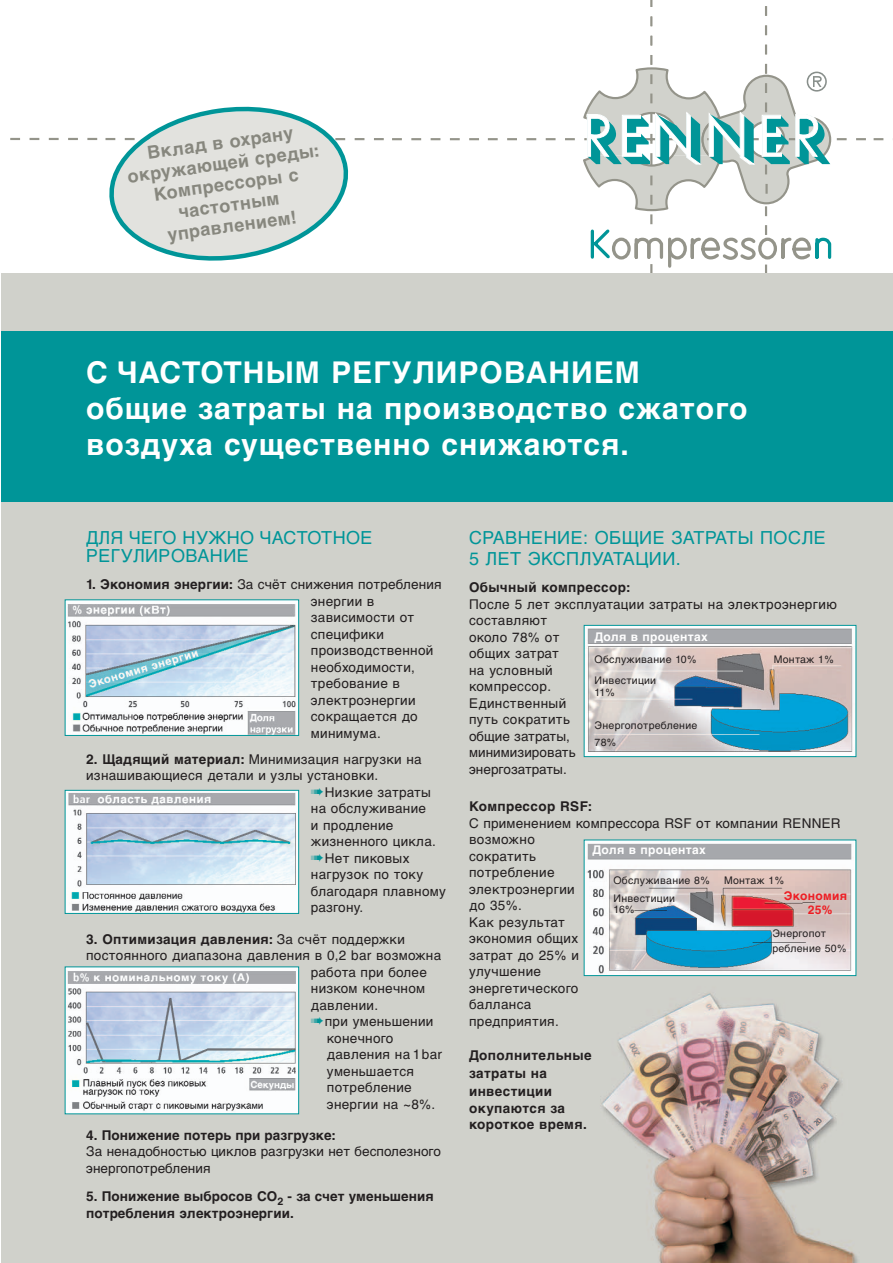
<style>
.page{position:relative;width:893px;height:1263px;background:#fff}
.page>*{position:absolute;margin:0;border:0;box-sizing:border-box;transform-origin:0 0}
.t1{font:700 30px/36px "Helvetica Cyr";letter-spacing:.035em;color:#fff}
.t2{font:18px/18px "Helvetica Cyr Upright";letter-spacing:.02em;color:#009598}
.t3{font:700 18px/21px "Helvetica Cyr";color:#87877e;text-align:center}
.t4{font:13.5px/16.5px "Helvetica Cyr Upright";letter-spacing:.02em;color:#231f20}
.t5{font:700 13.5px/16.5px "Helvetica Cyr";letter-spacing:.02em;color:#231f20}
.t6{font:700 12px "Helvetica Cyr";letter-spacing:.03em;color:#fff}
.t7{font:700 12px/13.5px "Helvetica Cyr";letter-spacing:.03em;color:#ee1e24}
.t8{font:10.5px/12px "Helvetica Cyr Upright";letter-spacing:.03em;color:#231f20}
.s1{font-family:"Helvetica Cyr";font-weight:700}
.s2{color:#009598}
.s3{font-family:"Helvetica Cyr Upright";font-weight:400}
</style>
<div class="page">
<img style="left:1px;top:272px;width:891px;height:991px">
<svg style="left:392px;top:138px;width:10px;height:2px"></svg>
<svg style="left:411px;top:138px;width:10px;height:2px"></svg>
<svg style="left:430px;top:138px;width:10px;height:2px"></svg>
<svg style="left:450px;top:138px;width:9px;height:2px"></svg>
<svg style="left:469px;top:138px;width:10px;height:2px"></svg>
<svg style="left:374px;top:138px;width:10px;height:2px"></svg>
<svg style="left:10px;top:138px;width:10px;height:2px"></svg>
<svg style="left:30px;top:138px;width:9px;height:2px"></svg>
<svg style="left:49px;top:138px;width:10px;height:2px"></svg>
<svg style="left:68px;top:138px;width:10px;height:2px"></svg>
<svg style="left:87px;top:138px;width:10px;height:2px"></svg>
<svg style="left:583px;top:0;width:263px;height:272px"></svg>
<svg style="left:856px;top:138px;width:9px;height:2px"></svg>
<svg style="left:873px;top:138px;width:10px;height:2px"></svg>
<div style="left:1px;top:332px;width:891px;height:170px;background:#009598"></div>
<img style="left:586px;top:627px;width:268px;height:128px">
<div style="left:584px;top:625px;width:272px;height:132px;border:1px solid #009598"></div>
<img style="left:586px;top:842px;width:267px;height:132px">
<div style="left:584px;top:840px;width:272px;height:136px;border:1px solid #009598"></div>
<img style="left:67px;top:602px;width:230px;height:132px">
<div style="left:65px;top:600px;width:234px;height:136px;border:1px solid #009598"></div>
<img style="left:67px;top:792px;width:230px;height:120px">
<div style="left:65px;top:790px;width:234px;height:124px;border:1px solid #009598"></div>
<img style="left:67px;top:969px;width:230px;height:143px">
<svg style="left:105px;top:106px;width:259px;height:155px"></svg>
<h2 class="t3" style="left:123px;top:148px;width:195px;rotate:-8deg">Вклад в охрану окружающей среды:<br>Компрессоры с частотным управлением!</h2>
<h1 class="t1" style="left:86px;top:358px;width:662px">С ЧАСТОТНЫМ РЕГУЛИРОВАНИЕМ общие затраты на производство сжатого воздуха существенно снижаются.</h1>
<h2 class="t2" style="left:86px;top:531px;width:288px">ДЛЯ ЧЕГО НУЖНО ЧАСТОТНОЕ<br>РЕГУЛИРОВАНИЕ</h2>
<p class="t4" style="left:311px;top:578px;width:132px;text-indent:-225px"><span class="s1">1. Экономия энергии:</span> За счёт снижения потребления энергии в зависимости от специфики производственной необходимости, требование в электроэнергии сокращается до минимума.</p>
<p class="t4" style="left:86px;top:752px;width:337px"><span class="s1">2. Щадящий материал:</span> Минимизация нагрузки на</p>
<p class="t4" style="left:86px;top:769px;width:293px">изнашивающиеся детали и узлы установки.</p>
<p class="t4" style="left:311px;top:785px;width:122px"><span class="s2">➠</span>Низкие затраты</p>
<p class="t4" style="left:311px;top:802px;width:117px">на обслуживание</p>
<p class="t4" style="left:311px;top:818px;width:84px">и продление</p>
<p class="t4" style="left:311px;top:835px;width:126px">жизненного цикла.</p>
<p class="t4" style="left:311px;top:851px;width:100px"><span class="s2">➠</span>Нет пиковых</p>
<p class="t4" style="left:311px;top:868px;width:114px">нагрузок по току</p>
<p class="t4" style="left:311px;top:884px;width:136px">благодаря плавному</p>
<p class="t4" style="left:311px;top:901px;width:54px">разгону.</p>
<p class="t5" style="left:86px;top:932px;width:320px">3. Оптимизация давления: <span class="s3">За счёт поддержки</span></p>
<p class="t4" style="left:86px;top:949px;width:356px">постоянного диапазона давления в 0,2 bar возможна</p>
<p class="t4" style="left:311px;top:965px;width:117px">работа при более</p>
<p class="t4" style="left:311px;top:982px;width:116px">низком конечном</p>
<p class="t4" style="left:311px;top:998px;width:69px">давлении.</p>
<p class="t4" style="left:311px;top:1015px;width:124px"><span class="s2">➠</span>при уменьшении</p>
<p class="t4" style="left:327px;top:1031px;width:68px">конечного</p>
<p class="t4" style="left:327px;top:1048px;width:116px">давления на 1bar</p>
<p class="t4" style="left:327px;top:1064px;width:89px">уменьшается</p>
<p class="t4" style="left:327px;top:1081px;width:86px">потребление</p>
<p class="t4" style="left:327px;top:1097px;width:110px">энергии на ~8%.</p>
<p class="t5" style="left:86px;top:1128px;width:251px">4. Понижение потерь при разгрузке:</p>
<p class="t4" style="left:86px;top:1145px;width:356px">За ненадобностью циклов разгрузки нет бесполезного энергопотребления</p>
<p class="t5" style="left:86px;top:1190px;width:349px">5. Понижение выбросов СО<sub>2</sub> - за счет уменьшения потребления электроэнергии.</p>
<h2 class="t2" style="left:469px;top:530px;width:358px;line-height:21px">СРАВНЕНИЕ: ОБЩИЕ ЗАТРАТЫ ПОСЛЕ<br>5 ЛЕТ ЭКСПЛУАТАЦИИ.</h2>
<p class="t5" style="left:469px;top:581px;width:163px">Обычный компрессор:</p>
<p class="t4" style="left:469px;top:597px;width:369px">После 5 лет эксплуатации затраты на электроэнергию составляют<br>около 78% от<br>общих затрат<br>на условный<br>компрессор.<br>Единственный<br>путь сократить<br>общие затраты,<br>минимизировать<br>энергозатраты.</p>
<p class="t5" style="left:469px;top:800px;width:124px">Компрессор RSF:</p>
<p class="t4" style="left:469px;top:816px;width:373px">С применением компрессора RSF от компании RENNER возможно<br>сократить<br>потребление<br>электроэнергии<br>до 35%.<br>Как результат<br>экономия общих<br>затрат до 25% и<br>улучшение<br>энергетического<br>балланса<br>предприятия.</p>
<p class="t5" style="left:469px;top:1048px;width:124px;line-height:18px">Дополнительные затраты на инвестиции</p>
<p class="t5" style="left:469px;top:1101px;width:119px">окупаются за короткое время.</p>
<p class="t6" style="left:594px;top:632px;width:115px">Доля в процентах</p>
<p class="t8" style="left:594px;top:655px;width:103px">Обслуживание 10%</p>
<p class="t8" style="left:773px;top:655px;width:61px">Монтаж 1%</p>
<p class="t8" style="left:594px;top:676px;width:63px">Инвестиции<br>11%</p>
<p class="t8" style="left:594px;top:719px;width:104px;line-height:16.5px">Энергопотребление<br>78%</p>
<p class="t6" style="left:592px;top:846px;width:115px">Доля в процентах</p>
<p class="t8" style="left:613px;top:876px;width:98px">Обслуживание 8%</p>
<p class="t8" style="left:724px;top:876px;width:61px">Монтаж 1%</p>
<p class="t8" style="left:613px;top:895px;width:63px;line-height:10.5px">Инвестиции<br>16%</p>
<p class="t8" style="left:772px;top:927px;width:76px;line-height:15px">Энергопот ребление 50%</p>
<p class="t7" style="left:807px;top:891px;width:41px;text-indent:-24px">Экономия<br>25%</p>
</div>
